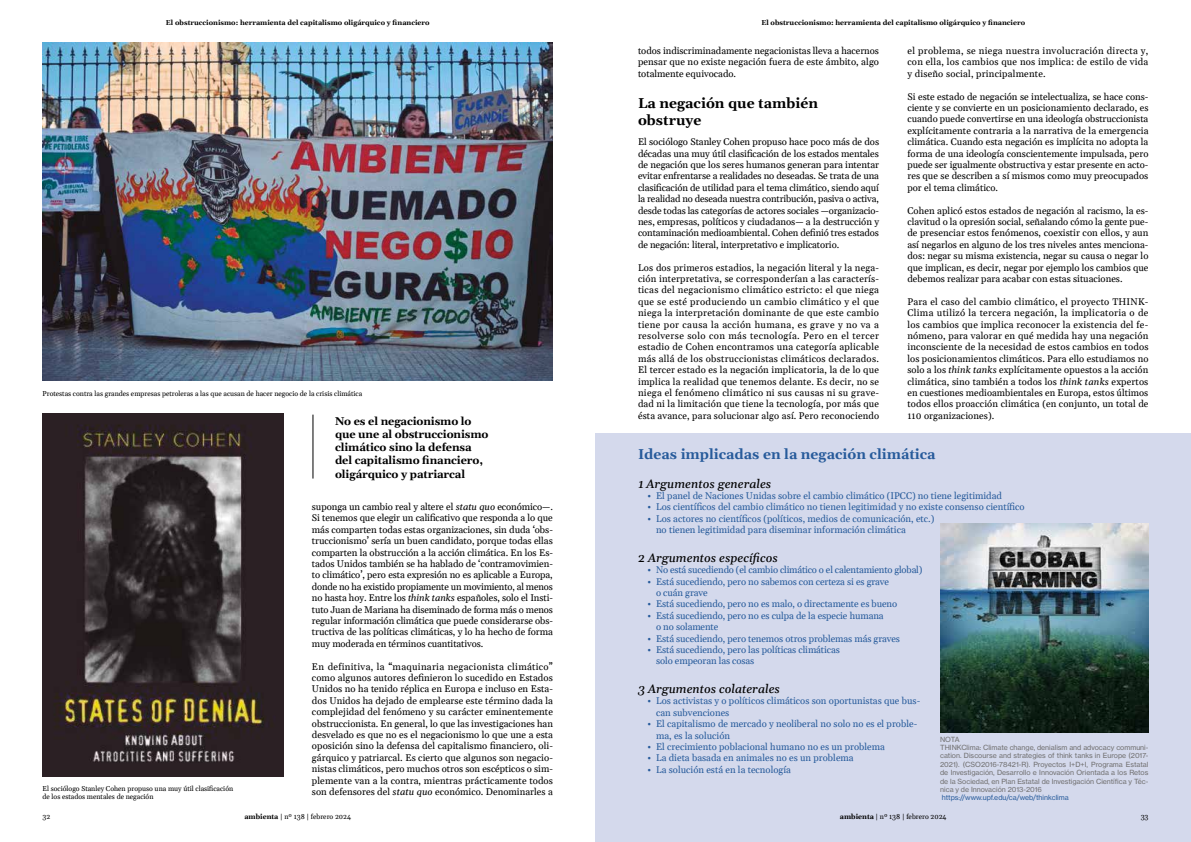
<style>
.page{position:relative;width:1191px;height:842px;background:#fff}
.page>*{position:absolute;margin:0;border:0;box-sizing:border-box;transform-origin:0 0}
.t1{font:700 14px "Gelasio";color:#275b9b}
.t2{font:700 14px/16.8px "Gelasio";color:#000}
.t3{font:italic 500 12px "Gelasio";color:#000}
.t4{font:700 11px/13.2px "Gelasio";letter-spacing:-.01em;color:#000}
.t5{font:9.5px/11.4px "Gelasio";color:#000;text-align:justify}
.t6{font:9.5px/11.4px "Gelasio";color:#275b9b}
.t7{font:9.5px "Gelasio";letter-spacing:-.02em;color:#275b9b}
.t8{font:7px/8.4px "N Haas Grotesk TX Pro 55 Rg";color:#706f6f}
.t9{font:7px/8.4px "Gelasio";color:#000}
.t10{font:700 7px "Gelasio";color:#000}
.t11{font:7px "N Haas Grotesk TX Pro 55 Rg";color:#275b9b}
.s1{font-style:italic}
.s2{font-weight:700}
</style>
<div class="page">
<div style="left:595px;top:434px;width:596px;height:408px;background:#d4d9ec"></div>
<img style="left:43px;top:43px;width:510px;height:338px">
<img style="left:43px;top:413px;width:240px;height:363px">
<hr style="left:312px;top:415px;width:1px;height:63px;background:#000">
<img style="left:940px;top:524px;width:208px;height:208px">
<p class="t10" style="left:166px;top:16px;width:265px">El obstruccionismo: herramienta del capitalismo oligárquico y financiero</p>
<p class="t10" style="left:761px;top:16px;width:265px">El obstruccionismo: herramienta del capitalismo oligárquico y financiero</p>
<p class="t9" style="left:43px;top:389px;width:321px">Protestas contra las grandes empresas petroleras a las que acusan de hacer negocio de la crisis climática</p>
<p class="t9" style="left:43px;top:783px;width:192px">El sociólogo Stanley Cohen propuso una muy útil clasificación de los estados mentales de negación</p>
<p class="t4" style="left:335px;top:413px;width:155px">No es el negacionismo lo que une al obstruccionismo climático sino la defensa del capitalismo financiero, oligárquico y patriarcal</p>
<p class="t5" style="left:312px;top:500px;width:243px">suponga un cambio real y altere el <span class="s1">statu quo</span> económico—.<br>Si tenemos que elegir un calificativo que responda a lo que más comparten todas estas organizaciones, sin duda ‘obs&shy;truccionismo’ sería un buen candidato, porque todas ellas comparten la obstrucción a la acción climática. En los Es&shy;tados Unidos también se ha hablado de ‘contramovimien&shy;to climático’, pero esta expresión no es aplicable a Europa, donde no ha existido propiamente un movimiento, al menos no hasta hoy. Entre los <span class="s1">think tanks</span> españoles, solo el Insti&shy;tuto Juan de Mariana ha diseminado de forma más o menos regular información climática que puede considerarse obs&shy;tructiva de las políticas climáticas, y lo ha hecho de forma muy moderada en términos cuantitativos.</p>
<p class="t5" style="left:312px;top:659px;width:243px">En definitiva, la “maquinaria negacionista climático” como algunos autores definieron lo sucedido en Estados Unidos no ha tenido réplica en Europa e incluso en Esta&shy;dos Unidos ha dejado de emplearse este término dada la complejidad del fenómeno y su carácter eminentemente obstruccionista. En general, lo que las investigaciones han desvelado es que no es el negacionismo lo que une a esta oposición sino la defensa del capitalismo financiero, oli&shy;gárquico y patriarcal. Es cierto que algunos son negacio&shy;nistas climáticos, pero muchos otros son escépticos o sim&shy;plemente van a la contra, mientras prácticamente todos son defensores del <span class="s1">statu quo</span> económico. Denominarles a</p>
<p class="t5" style="left:907px;top:44px;width:243px">el problema, se niega nuestra involucración directa y, con ella, los cambios que nos implica: de estilo de vida y diseño social, principalmente.</p>
<p class="t5" style="left:907px;top:89px;width:243px">Si este estado de negación se intelectualiza, se hace cons&shy;ciente y se convierte en un posicionamiento declarado, es cuando puede convertirse en una ideología obstruccionista explícitamente contraria a la narrativa de la emergencia climática. Cuando esta negación es implícita no adopta la forma de una ideología conscientemente impulsada, pero puede ser igualmente obstructiva y estar presente en acto&shy;res que se describen a sí mismos como muy preocupados por el tema climático.</p>
<p class="t5" style="left:907px;top:203px;width:243px">Cohen aplicó estos estados de negación al racismo, la es&shy;clavitud o la opresión social, señalando cómo la gente pue&shy;de presenciar estos fenómenos, coexistir con ellos, y aun así negarlos en alguno de los tres niveles antes menciona&shy;dos: negar su misma existencia, negar su causa o negar lo que implican, es decir, negar por ejemplo los cambios que debemos realizar para acabar con estas situaciones.</p>
<p class="t5" style="left:907px;top:294px;width:243px">Para el caso del cambio climático, el proyecto THINK-Clima utilizó la tercera negación, la implicatoria o de los cambios que implica reconocer la existencia del fe&shy;nómeno, para valorar en qué medida hay una negación inconsciente de la necesidad de estos cambios en todos los posicionamientos climáticos. Para ello estudiamos no solo a los <span class="s1">think tanks</span> explícitamente opuestos a la acción climática, sino también a todos los <span class="s1">think tanks</span> expertos en cuestiones medioambientales en Europa, estos últimos todos ellos proacción climática (en conjunto, un total de 110 organizaciones).</p>
<h1 class="t1" style="left:638px;top:442px;width:299px">Ideas implicadas en la negación climática</h1>
<p class="t3" style="left:638px;top:474px;width:135px">1 Argumentos generales</p>
<p class="t6" style="left:647px;top:489px;width:356px">• El panel de Naciones Unidas sobre el cambio climático (IPCC) no tiene legitimidad</p>
<p class="t6" style="left:647px;top:500px;width:378px">• Los científicos del cambio climático no tienen legitimidad y no existe consenso científico</p>
<p class="t6" style="left:656px;top:512px;width:280px;text-indent:-9px">• Los actores no científicos (políticos, medios de comunicación, etc.) no tienen legitimidad para diseminar información climática</p>
<p class="t3" style="left:638px;top:548px;width:141px">2 Argumentos específicos</p>
<p class="t7" style="left:647px;top:561px;width:276px">• No está sucediendo (el cambio climático o el calentamiento global)</p>
<p class="t6" style="left:656px;top:574px;width:235px;text-indent:-9px">• Está sucediendo, pero no sabemos con certeza si es grave o cuán grave</p>
<p class="t6" style="left:647px;top:597px;width:251px">• Está sucediendo, pero no es malo, o directamente es bueno</p>
<p class="t6" style="left:656px;top:609px;width:229px;text-indent:-9px">• Está sucediendo, pero no es culpa de la especie humana o no solamente</p>
<p class="t6" style="left:647px;top:631px;width:254px">• Está sucediendo, pero tenemos otros problemas más graves</p>
<p class="t6" style="left:656px;top:643px;width:185px;text-indent:-9px">• Está sucediendo, pero las políticas climáticas solo empeoran las cosas</p>
<p class="t3" style="left:638px;top:679px;width:143px">3 Argumentos colaterales</p>
<p class="t6" style="left:656px;top:694px;width:266px;text-indent:-9px">• Los activistas y o políticos climáticos son oportunistas que bus&shy;can subvenciones</p>
<p class="t6" style="left:656px;top:717px;width:263px;text-indent:-9px">• El capitalismo de mercado y neoliberal no solo no es el proble&shy;ma, es la solución</p>
<p class="t6" style="left:647px;top:740px;width:239px">• El crecimiento poblacional humano no es un problema</p>
<p class="t6" style="left:647px;top:751px;width:208px">• La dieta basada en animales no es un problema</p>
<p class="t6" style="left:647px;top:763px;width:145px">• La solución está en la tecnología</p>
<p class="t5" style="left:638px;top:44px;width:242px">todos indiscriminadamente negacionistas lleva a hacernos pensar que no existe negación fuera de este ámbito, algo totalmente equivocado.</p>
<h1 class="t2" style="left:638px;top:93px;width:182px">La negación que también obstruye</h1>
<p class="t5" style="left:638px;top:135px;width:243px">El sociólogo Stanley Cohen propuso hace poco más de dos décadas una muy útil clasificación de los estados mentales de negación que los seres humanos generan para intentar evitar enfrentarse a realidades no deseadas. Se trata de una clasificación de utilidad para el tema climático, siendo aquí la realidad no deseada nuestra contribución, pasiva o activa, desde todas las categorías de actores sociales —organizacio&shy;nes, empresas, políticos y ciudadanos— a la destrucción y contaminación medioambiental. Cohen definió tres estados de negación: literal, interpretativo e implicatorio.</p>
<p class="t5" style="left:638px;top:260px;width:243px">Los dos primeros estadios, la negación literal y la nega&shy;ción interpretativa, se corresponderían a las caracterís&shy;ticas del negacionismo climático estricto: el que niega que se esté produciendo un cambio climático y el que niega la interpretación dominante de que este cambio tiene por causa la acción humana, es grave y no va a resolverse solo con más tecnología. Pero en el tercer estadio de Cohen encontramos una categoría aplicable más allá de los obstruccionistas climáticos declarados.<br>El tercer estado es la negación implicatoria, la de lo que implica la realidad que tenemos delante. Es decir, no se niega el fenómeno climático ni sus causas ni su grave&shy;dad ni la limitación que tiene la tecnología, por más que ésta avance, para solucionar algo así. Pero reconociendo</p>
<p class="t8" style="left:940px;top:735px;width:210px">NOTA<br>THINKClima: Climate change, denialism and advocacy communi&shy;cation. Discourse and strategies of think tanks in Europe (2017- 2021). (CSO2016-78421-R). Proyectos I+D+I, Programa Estatal de Investigación, Desarrollo e Innovación Orientada a los Retos de la Sociedad, en Plan Estatal de Investigación Científica y Téc&shy;nica y de Innovación 2013-2016</p>
<p class="t11" style="left:942px;top:793px;width:128px">https://www.upf.edu/ca/web/thinkclima</p>
<p class="t9" style="left:43px;top:811px;width:9px">32</p>
<p class="t9" style="left:244px;top:811px;width:108px"><span class="s2">ambienta</span> | nº 138 | febrero 2024</p>
<p class="t9" style="left:840px;top:811px;width:108px"><span class="s2">ambienta</span> | nº 138 | febrero 2024</p>
<p class="t9" style="left:1140px;top:811px;width:9px">33</p>
</div>
